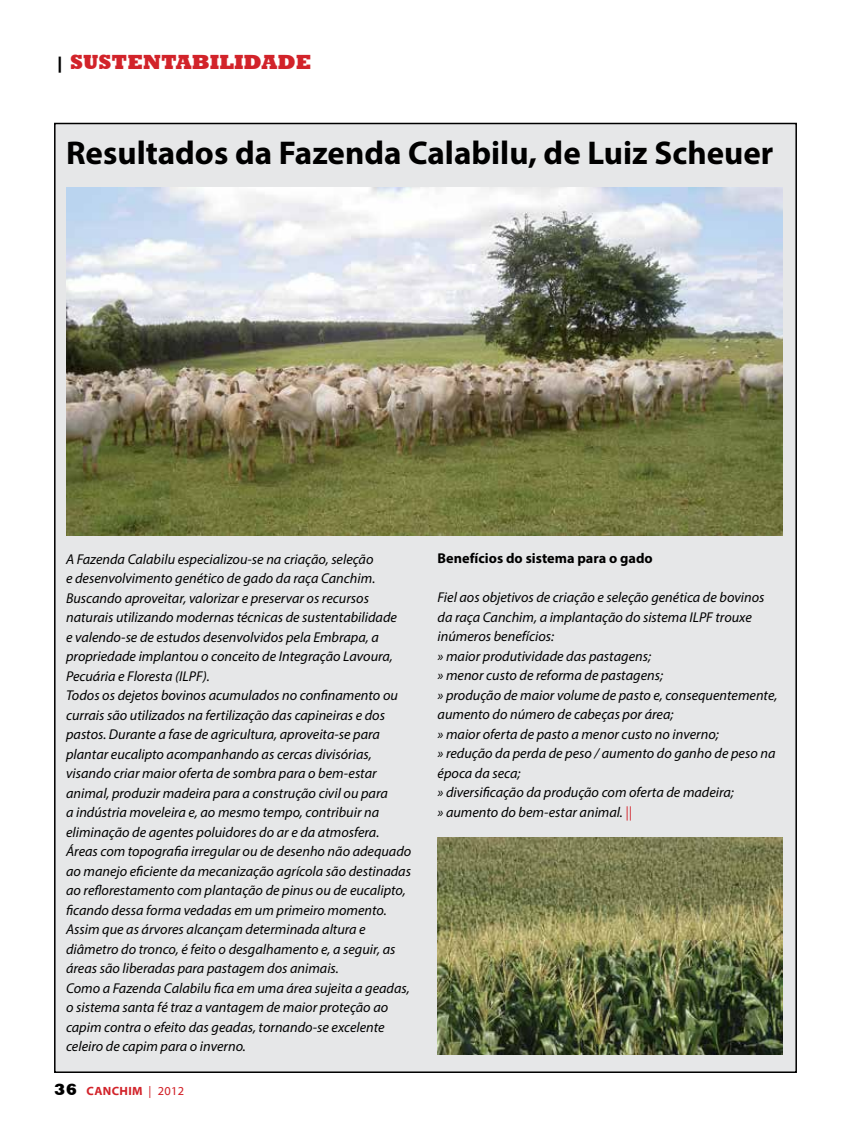
<style>
.page{position:relative;width:851px;height:1127px;background:#fff}
.page>*{position:absolute;margin:0;border:0;box-sizing:border-box;transform-origin:0 0}
.t1{font:700 33px "Myriad Pro";color:#000}
.t2{font:800 21px "Rockwell";color:#d2232a}
.t3{font:italic 14.25px/19.5px "Myriad Pro";color:#000}
.t4{font:700 14.25px "Myriad Pro";color:#000}
.t5{font:700 12px "Myriad Web Pro";letter-spacing:.025em;color:#d2232a}
.s1{font-size:18px;color:#000}
.s2{color:#d2232a}
.s3{font-family:"Rockwell";font-weight:800;font-size:16.5px;color:#000}
.s4{font-weight:400}
</style>
<div class="page">
<div style="left:55px;top:123px;width:741px;height:949px;background:#e6e7e8"></div>
<img style="left:66px;top:188px;width:716px;height:348px">
<img style="left:437px;top:838px;width:345px;height:216px">
<h2 class="t2" style="left:54px;top:49px;width:259px"><span class="s1">|</span> SUSTENTABILIDADE</h2>
<h1 class="t1" style="left:66px;top:131px;width:708px">Resultados da Fazenda Calabilu, de Luiz Scheuer</h1>
<p class="t3" style="left:66px;top:549px;width:347px">A Fazenda Calabilu especializou-se na criação, seleção<br>e desenvolvimento genético de gado da raça Canchim.<br>Buscando aproveitar, valorizar e preservar os recursos naturais utilizando modernas técnicas de sustentabilidade<br>e valendo-se de estudos desenvolvidos pela Embrapa, a propriedade implantou o conceito de Integração Lavoura, Pecuária e Floresta (ILPF).<br>Todos os dejetos bovinos acumulados no confinamento ou currais são utilizados na fertilização das capineiras e dos pastos. Durante a fase de agricultura, aproveita-se para plantar eucalipto acompanhando as cercas divisórias, visando criar maior oferta de sombra para o bem-estar animal, produzir madeira para a construção civil ou para<br>a indústria moveleira e, ao mesmo tempo, contribuir na eliminação de agentes poluidores do ar e da atmosfera.<br>Áreas com topografia irregular ou de desenho não adequado ao manejo eficiente da mecanização agrícola são destinadas ao reflorestamento com plantação de pinus ou de eucalipto, ficando dessa forma vedadas em um primeiro momento.<br>Assim que as árvores alcançam determinada altura e diâmetro do tronco, é feito o desgalhamento e, a seguir, as áreas são liberadas para pastagem dos animais.<br>Como a Fazenda Calabilu fica em uma área sujeita a geadas, o sistema santa fé traz a vantagem de maior proteção ao capim contra o efeito das geadas, tornando-se excelente celeiro de capim para o inverno.</p>
<p class="t4" style="left:437px;top:549px;width:217px">Benefícios do sistema para o gado</p>
<p class="t3" style="left:437px;top:588px;width:341px">Fiel aos objetivos de criação e seleção genética de bovinos da raça Canchim, a implantação do sistema ILPF trouxe inúmeros benefícios:<br>» maior produtividade das pastagens;<br>» menor custo de reforma de pastagens;<br>» produção de maior volume de pasto e, consequentemente, aumento do número de cabeças por área;<br>» maior oferta de pasto a menor custo no inverno;<br>» redução da perda de peso / aumento do ganho de peso na época da seca;<br>» diversificação da produção com oferta de madeira;<br>» aumento do bem-estar animal. <span class="s2">||</span></p>
<p class="t5" style="left:54px;top:1084px;width:131px"><span class="s3">36</span> CANCHIM <span class="s4">| 2012</span></p>
</div>
